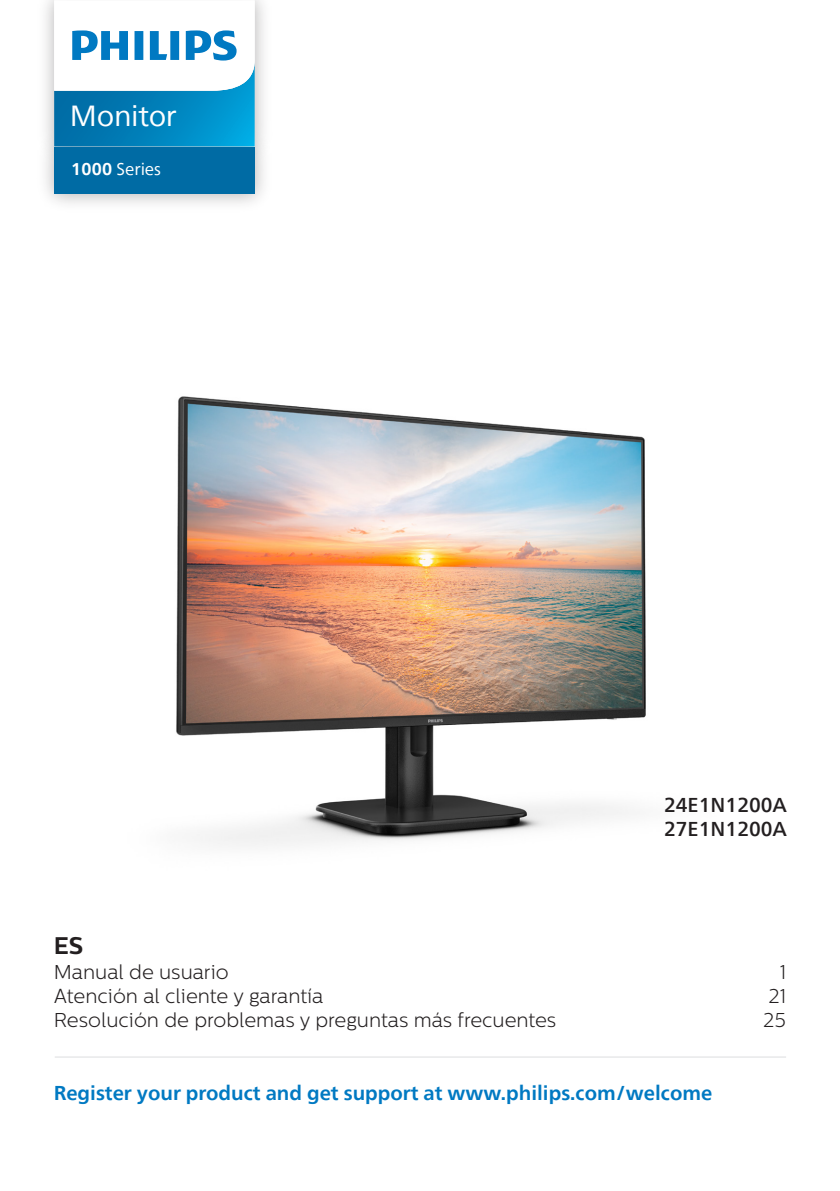
<style>
.page{position:relative;width:840px;height:1191px;background:#fff}
.page>*{position:absolute;margin:0;border:0;box-sizing:border-box;transform-origin:0 0}
.t1{font:29px "Neue Frutiger World";letter-spacing:-.01em;color:#fff}
.t2{font:700 24px "Centrale Sans";color:#231f20}
.t3{font:300 20px "Centrale Sans";color:#231f20}
.t4{font:700 20px "Neue Frutiger World";color:#0079c2}
.t5{font:500 20px "Neue Frutiger World";color:#231f20}
.t6{font:17px "Neue Frutiger World";letter-spacing:-.005em;color:#fff}
.s1{font-weight:700}
</style>
<div class="page">
<hr style="left:55px;top:1056px;width:730px;height:1px;background:#dcdddf">
<img style="left:45px;top:0;width:219px;height:122px">
<svg style="left:54px;top:0;width:200px;height:122px"></svg>
<img style="left:45px;top:122px;width:219px;height:82px">
<div style="left:54px;top:146px;width:200px;height:48px;background:#006ba4"></div>
<img style="left:176px;top:396px;width:470px;height:450px">
<p class="t1" style="left:70px;top:93px;width:108px">Monitor</p>
<p class="t6" style="left:71px;top:155px;width:91px"><span class="s1">1000</span> Series</p>
<p class="t5" style="left:663px;top:788px;width:125px">24E1N1200A</p>
<p class="t5" style="left:663px;top:812px;width:125px">27E1N1200A</p>
<p class="t2" style="left:54px;top:931px;width:31px">ES</p>
<p class="t3" style="left:54px;top:961px;width:176px">Manual de usuario</p>
<p class="t3" style="left:779px;top:961px;width:8px">1</p>
<p class="t3" style="left:54px;top:985px;width:270px">Atención al cliente y garantía</p>
<p class="t3" style="left:767px;top:985px;width:19px">21</p>
<p class="t3" style="left:54px;top:1009px;width:503px">Resolución de problemas y preguntas más frecuentes</p>
<p class="t3" style="left:762px;top:1009px;width:24px">25</p>
<p class="t4" style="left:54px;top:1075px;width:659px">Register your product and get support at www.philips.com/welcome</p>
</div>
